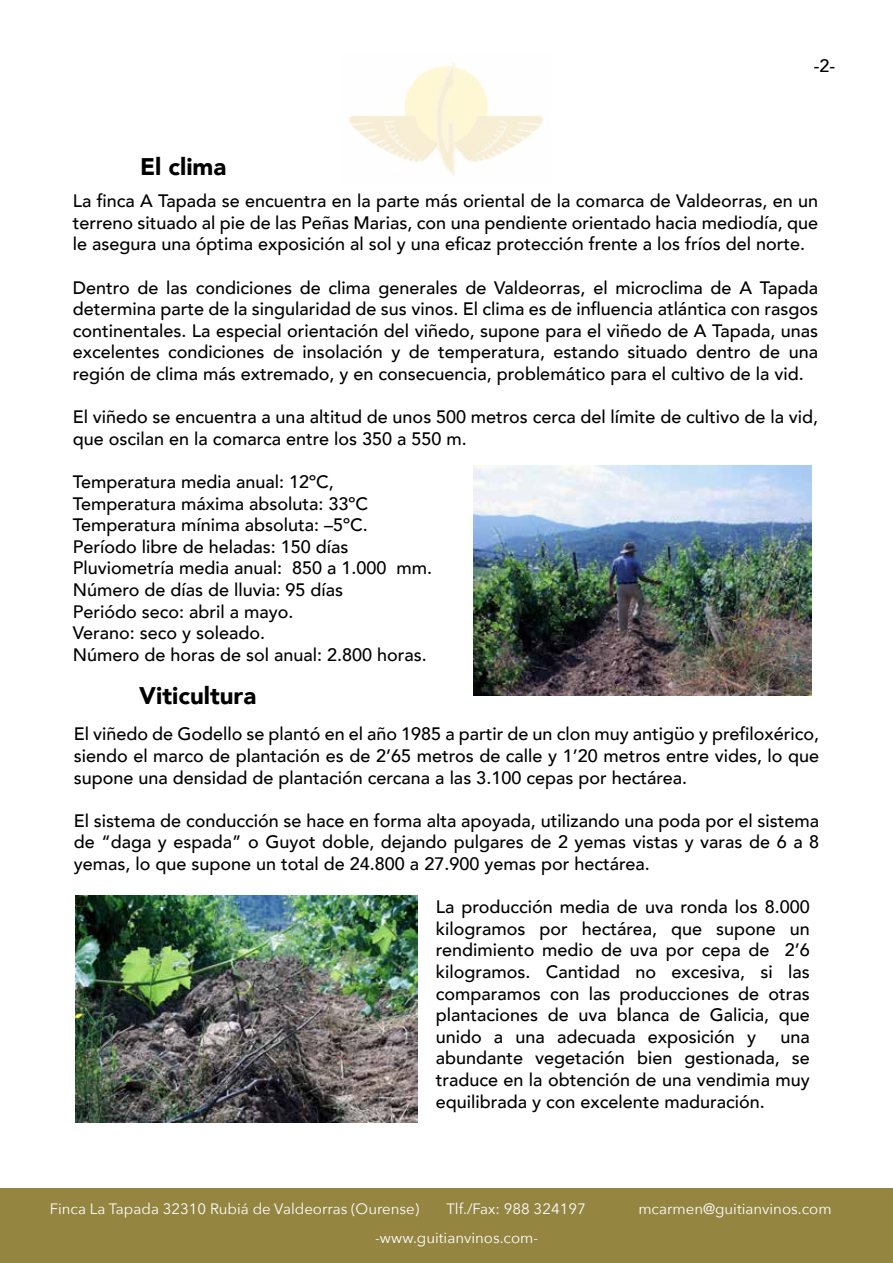
<style>
.page{position:relative;width:893px;height:1263px;background:#fff}
.page>*{position:absolute;margin:0;border:0;box-sizing:border-box;transform-origin:0 0}
.t1{font:900 24px "Avenir";color:#000}
.t2{font:500 18px/21.6px "Avenir";color:#000;text-align:justify}
.t3{font:15px "Avenir Next";color:#fff}
</style>
<div class="page">
<div style="left:0;top:1188px;width:893px;height:75px;background:#948541"></div>
<img style="left:76px;top:895px;width:341px;height:228px">
<img style="left:474px;top:466px;width:337px;height:229px">
<img style="left:349px;top:63px;width:195px;height:112px">
<h1 class="t1" style="left:140px;top:146px;width:88px">El clima</h1>
<p class="t2" style="left:814px;top:54px;width:23px">-2-</p>
<p class="t2" style="left:73px;top:189px;width:747px">La finca A Tapada se encuentra en la parte más oriental de la comarca de Valdeorras, en un terreno situado al pie de las Peñas Marias, con una pendiente orientado hacia mediodía, que le asegura una óptima exposición al sol y una eficaz protección frente a los fríos del norte.</p>
<p class="t2" style="left:73px;top:276px;width:747px">Dentro de las condiciones de clima generales de Valdeorras, el microclima de A Tapada determina parte de la singularidad de sus vinos. El clima es de influencia atlántica con rasgos continentales. La especial orientación del viñedo, supone para el viñedo de A Tapada, unas excelentes condiciones de insolación y de temperatura, estando situado dentro de una región de clima más extremado, y en consecuencia, problemático para el cultivo de la vid.</p>
<p class="t2" style="left:73px;top:405px;width:747px">El viñedo se encuentra a una altitud de unos 500 metros cerca del límite de cultivo de la vid, que oscilan en la comarca entre los 350 a 550 m.</p>
<p class="t2" style="left:73px;top:470px;width:361px;text-align:left">Temperatura media anual: 12ºC, Temperatura máxima absoluta: 33ºC Temperatura mínima absoluta: –5ºC.<br>Período libre de heladas: 150 días Pluviometría media anual: 850 a 1.000 mm.<br>Número de días de lluvia: 95 días<br>Periódo seco: abril a mayo.<br>Verano: seco y soleado.<br>Número de horas de sol anual: 2.800 horas.</p>
<h1 class="t1" style="left:139px;top:675px;width:119px">Viticultura</h1>
<p class="t2" style="left:74px;top:722px;width:747px">El viñedo de Godello se plantó en el año 1985 a partir de un clon muy antigüo y prefiloxérico, siendo el marco de plantación es de 2’65 metros de calle y 1’20 metros entre vides, lo que supone una densidad de plantación cercana a las 3.100 cepas por hectárea.</p>
<p class="t2" style="left:74px;top:809px;width:747px">El sistema de conducción se hace en forma alta apoyada, utilizando una poda por el sistema de “daga y espada” o Guyot doble, dejando pulgares de 2 yemas vistas y varas de 6 a 8 yemas, lo que supone un total de 24.800 a 27.900 yemas por hectárea.</p>
<p class="t2" style="left:436px;top:895px;width:376px">La producción media de uva ronda los 8.000 kilogramos por hectárea, que supone un rendimiento medio de uva por cepa de 2’6 kilogramos. Cantidad no excesiva, si las comparamos con las producciones de otras plantaciones de uva blanca de Galicia, que unido a una adecuada exposición y</p>
<p class="t2" style="left:436px;top:1025px;width:376px;text-indent:345px">una abundante vegetación bien gestionada, se traduce en la obtención de una vendimia muy equilibrada y con excelente maduración.</p>
<p class="t3" style="left:50px;top:1196px;width:371px">Finca La Tapada 32310 Rubiá de Valdeorras (Ourense)</p>
<p class="t3" style="left:446px;top:1196px;width:141px">Tlf./Fax: 988 324197</p>
<p class="t3" style="left:638px;top:1196px;width:195px">mcarmen@guitianvinos.com</p>
<p class="t3" style="left:375px;top:1225px;width:165px">-www.guitianvinos.com-</p>
</div>
